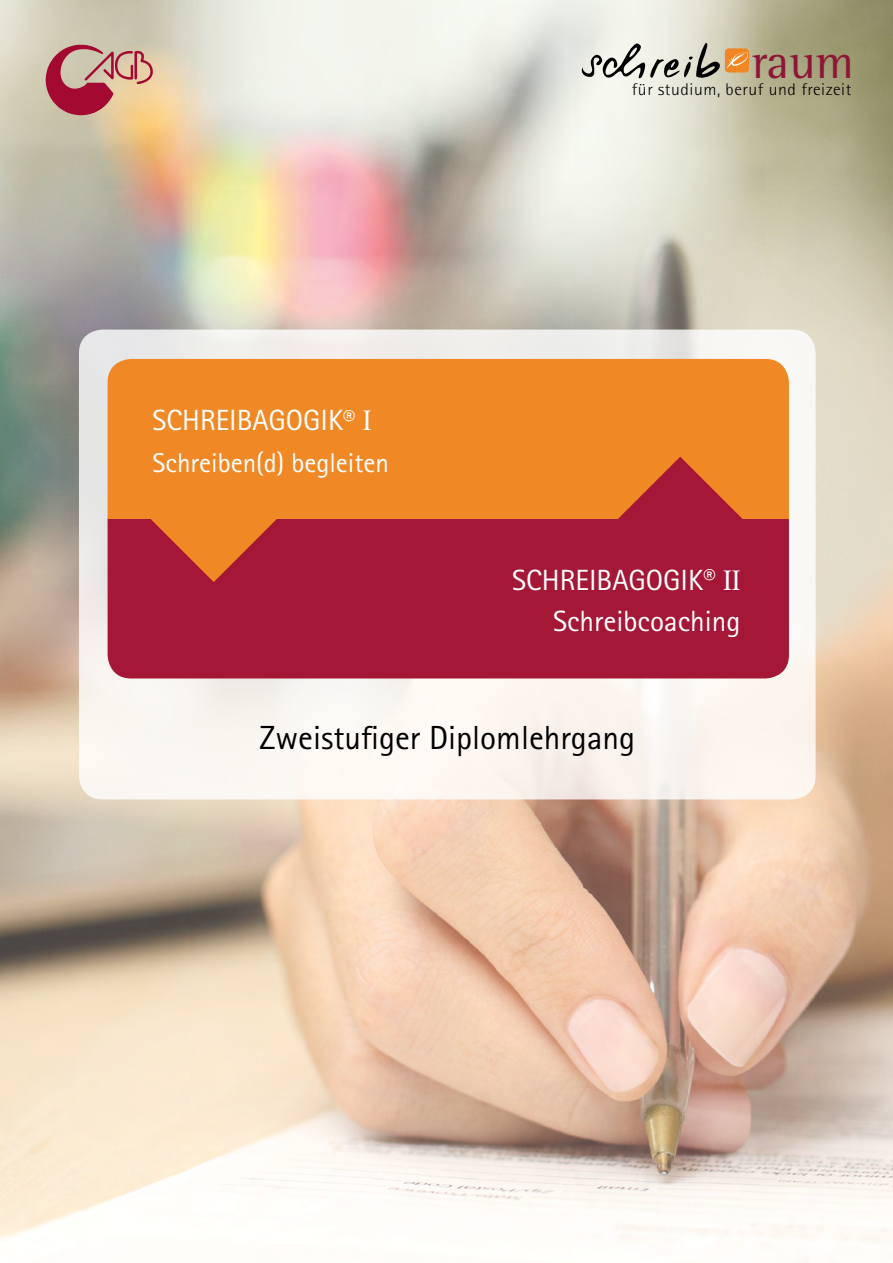
<style>
.page{position:relative;width:893px;height:1263px;background:#fff}
.page>*{position:absolute;margin:0;border:0;box-sizing:border-box;transform-origin:0 0}
.t1{font:48.9px "Rotis Semi Serif Std";color:#8d1637}
.t2{font:33.45px "Rotis Sans Serif Std";color:#000}
.t3{font:29.25px/41.8px "Rotis Sans Serif Std";color:#fff;text-align:right}
.t4{font:27.15px "Rotis Sans Serif Std";color:#fff}
.t5{font:300 16.95px "Rotis Semi Sans Std";letter-spacing:.03em;color:#000;scale:1.04 1}
.s1{font-size:24.3px}
.s2{font-family:"Rotis Serif Std"}
</style>
<div class="page">
<img style="left:0;top:0;width:893px;height:1263px">
<svg style="left:46px;top:45px;width:107px;height:70px;background:#c7857c"></svg>
<div style="left:79px;top:330px;width:737px;height:469px;background:linear-gradient(to bottom,#eceae8,#fbf4ef);border-radius:24px"></div>
<div style="left:108px;top:519px;width:681px;height:159px;background:#a41736"></div>
<svg style="left:151px;top:519px;width:126px;height:63px;background:#ca502d"></svg>
<div style="left:108px;top:359px;width:681px;height:160px;background:#f08925"></div>
<svg style="left:617px;top:457px;width:126px;height:125px;background:#b63331"></svg>
<div style="left:725px;top:49px;width:24px;height:23px;border:1px solid #f18625;border-radius:3px"></div>
<svg style="left:579px;top:42px;width:169px;height:42px;background:#c3bcab"></svg>
<h1 class="t1" style="left:752px;top:33px;width:103px">raum</h1>
<p class="t3" style="left:153px;top:399px;width:220px">SCHREIBAGOGIK<span class="s1">®</span> <span class="s2">I</span></p>
<p class="t4" style="left:153px;top:447px;width:238px">Schreiben(d) begleiten</p>
<p class="t5" style="left:632px;top:80px;width:213px">für studium, beruf und freizeit</p>
<p class="t3" style="left:512px;top:558px;width:230px">SCHREIBAGOGIK<span class="s1">®</span> <span class="s2">II<br></span>Schreibcoaching</p>
<p class="t2" style="left:259px;top:718px;width:377px">Zweistufiger Diplomlehrgang</p>
</div>
